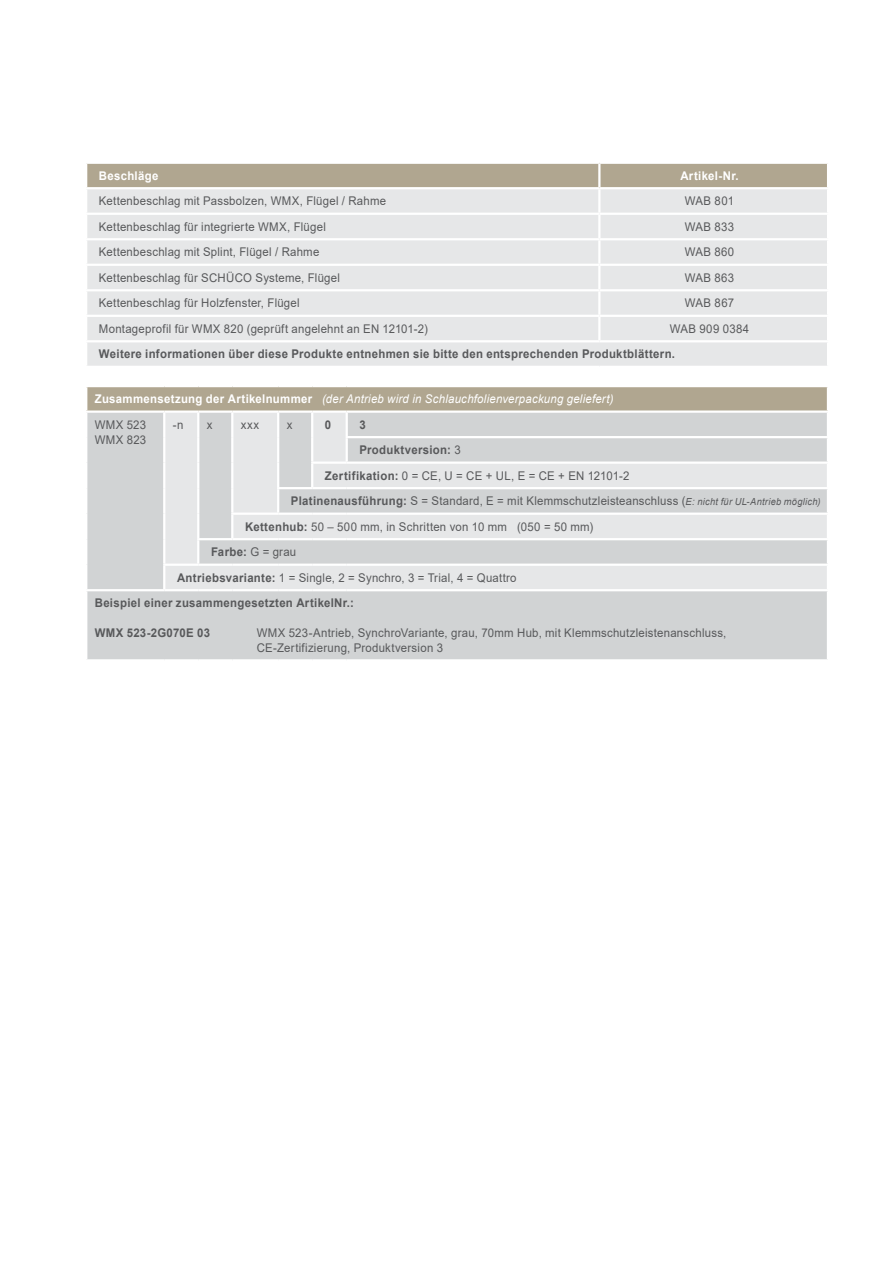
<style>
.page{position:relative;width:893px;height:1263px;background:#fff}
.page>*{position:absolute;margin:0;border:0;box-sizing:border-box;transform-origin:0 0}
.t1{font:12px/15px "Arial";letter-spacing:.02em;color:#58595b;scale:.95 1}
.t2{font:700 12px "Arial";letter-spacing:.03em;color:#58595b;scale:.95 1}
.t3{font:italic 12px/25.7px "Arial";letter-spacing:.02em;color:#fff;scale:.95 1}
.t4{font:700 12px "Arial";letter-spacing:.025em;color:#fff;scale:.95 1}
.t5{font:12px "Arial";letter-spacing:.04em;color:#58595b;scale:.95 1}
.s1{font-weight:700;font-style:normal}
.s2{font-style:normal;color:#58595b}
.s3{font-weight:400}
.s4{font-weight:700}
.s5{font-style:italic;font-size:9.75px}
</style>
<div class="page">
<div style="left:87px;top:164px;width:740px;height:23px;background:#b0a690"></div>
<div style="left:87px;top:189px;width:740px;height:177px;background:#e6e7e8"></div>
<hr style="left:85px;top:238px;width:514px;height:2px;background:#fff">
<hr style="left:85px;top:315px;width:514px;height:2px;background:#fff">
<hr style="left:598px;top:240px;width:2px;height:24px;background:#fff">
<hr style="left:598px;top:317px;width:2px;height:23px;background:#fff">
<hr style="left:599px;top:238px;width:230px;height:2px;background:#fff">
<hr style="left:599px;top:315px;width:230px;height:2px;background:#fff">
<hr style="left:85px;top:340px;width:514px;height:2px;background:#fff">
<hr style="left:599px;top:340px;width:230px;height:2px;background:#fff">
<hr style="left:85px;top:264px;width:514px;height:2px;background:#fff">
<hr style="left:85px;top:289px;width:514px;height:2px;background:#fff">
<hr style="left:598px;top:164px;width:2px;height:23px;background:#fff">
<hr style="left:598px;top:266px;width:2px;height:23px;background:#fff">
<hr style="left:598px;top:291px;width:2px;height:24px;background:#fff">
<hr style="left:599px;top:264px;width:230px;height:2px;background:#fff">
<hr style="left:599px;top:289px;width:230px;height:2px;background:#fff">
<hr style="left:598px;top:189px;width:2px;height:24px;background:#fff">
<hr style="left:85px;top:213px;width:514px;height:2px;background:#fff">
<hr style="left:598px;top:215px;width:2px;height:23px;background:#fff">
<hr style="left:599px;top:213px;width:230px;height:2px;background:#fff">
<div style="left:86px;top:386px;width:742px;height:26px;background:#b0a690"></div>
<div style="left:87px;top:413px;width:740px;height:246px;background:#d1d3d4"></div>
<svg style="left:165px;top:413px;width:662px;height:176px;background:#dbddde"></svg>
<hr style="left:85px;top:385px;width:79px;height:2px;background:#fff">
<hr style="left:85px;top:387px;width:2px;height:23px;background:#fff">
<hr style="left:164px;top:385px;width:34px;height:2px;background:#fff">
<hr style="left:198px;top:385px;width:34px;height:2px;background:#fff">
<hr style="left:232px;top:385px;width:46px;height:2px;background:#fff">
<hr style="left:278px;top:385px;width:34px;height:2px;background:#fff">
<hr style="left:312px;top:385px;width:35px;height:2px;background:#fff">
<hr style="left:347px;top:385px;width:482px;height:2px;background:#fff">
<hr style="left:827px;top:387px;width:2px;height:23px;background:#fff">
<hr style="left:85px;top:410px;width:79px;height:3px;background:#fff">
<hr style="left:164px;top:410px;width:34px;height:3px;background:#fff">
<hr style="left:163px;top:413px;width:2px;height:24px;background:#fff">
<hr style="left:163px;top:437px;width:2px;height:26px;background:#fff">
<hr style="left:163px;top:463px;width:2px;height:25px;background:#fff">
<hr style="left:163px;top:488px;width:2px;height:26px;background:#fff">
<hr style="left:163px;top:514px;width:2px;height:25px;background:#fff">
<hr style="left:163px;top:539px;width:2px;height:25px;background:#fff">
<hr style="left:198px;top:410px;width:34px;height:3px;background:#fff">
<hr style="left:197px;top:413px;width:2px;height:24px;background:#fff">
<hr style="left:197px;top:437px;width:2px;height:26px;background:#fff">
<hr style="left:197px;top:463px;width:2px;height:25px;background:#fff">
<hr style="left:197px;top:488px;width:2px;height:26px;background:#fff">
<hr style="left:197px;top:514px;width:2px;height:24px;background:#fff">
<hr style="left:232px;top:410px;width:46px;height:3px;background:#fff">
<hr style="left:231px;top:413px;width:2px;height:24px;background:#fff">
<hr style="left:231px;top:437px;width:2px;height:26px;background:#fff">
<hr style="left:231px;top:463px;width:2px;height:25px;background:#fff">
<hr style="left:231px;top:488px;width:2px;height:24px;background:#fff">
<hr style="left:278px;top:410px;width:34px;height:3px;background:#fff">
<hr style="left:277px;top:413px;width:2px;height:24px;background:#fff">
<hr style="left:277px;top:437px;width:2px;height:26px;background:#fff">
<hr style="left:277px;top:463px;width:2px;height:24px;background:#fff">
<hr style="left:312px;top:410px;width:35px;height:3px;background:#fff">
<hr style="left:311px;top:413px;width:2px;height:24px;background:#fff">
<hr style="left:311px;top:437px;width:2px;height:24px;background:#fff">
<hr style="left:347px;top:410px;width:482px;height:3px;background:#fff">
<hr style="left:346px;top:413px;width:2px;height:23px;background:#fff">
<hr style="left:346px;top:436px;width:483px;height:2px;background:#fff">
<hr style="left:346px;top:438px;width:2px;height:23px;background:#fff">
<hr style="left:311px;top:461px;width:36px;height:3px;background:#fff">
<hr style="left:311px;top:464px;width:2px;height:23px;background:#fff">
<hr style="left:347px;top:461px;width:482px;height:3px;background:#fff">
<hr style="left:277px;top:487px;width:35px;height:2px;background:#fff">
<hr style="left:277px;top:489px;width:2px;height:23px;background:#fff">
<hr style="left:312px;top:487px;width:35px;height:2px;background:#fff">
<hr style="left:347px;top:487px;width:482px;height:2px;background:#fff">
<hr style="left:231px;top:512px;width:47px;height:3px;background:#fff">
<hr style="left:231px;top:515px;width:2px;height:23px;background:#fff">
<hr style="left:278px;top:512px;width:34px;height:3px;background:#fff">
<hr style="left:312px;top:512px;width:35px;height:3px;background:#fff">
<hr style="left:347px;top:512px;width:482px;height:3px;background:#fff">
<hr style="left:197px;top:538px;width:35px;height:2px;background:#fff">
<hr style="left:197px;top:540px;width:2px;height:24px;background:#fff">
<hr style="left:232px;top:538px;width:46px;height:2px;background:#fff">
<hr style="left:278px;top:538px;width:34px;height:2px;background:#fff">
<hr style="left:312px;top:538px;width:35px;height:2px;background:#fff">
<hr style="left:347px;top:538px;width:482px;height:2px;background:#fff">
<hr style="left:163px;top:564px;width:35px;height:2px;background:#fff">
<hr style="left:163px;top:566px;width:2px;height:23px;background:#fff">
<hr style="left:198px;top:564px;width:34px;height:2px;background:#fff">
<hr style="left:232px;top:564px;width:46px;height:2px;background:#fff">
<hr style="left:278px;top:564px;width:34px;height:2px;background:#fff">
<hr style="left:312px;top:564px;width:35px;height:2px;background:#fff">
<hr style="left:347px;top:564px;width:482px;height:2px;background:#fff">
<hr style="left:164px;top:589px;width:34px;height:2px;background:#fff">
<hr style="left:198px;top:589px;width:34px;height:2px;background:#fff">
<hr style="left:232px;top:589px;width:46px;height:2px;background:#fff">
<hr style="left:278px;top:589px;width:34px;height:2px;background:#fff">
<hr style="left:312px;top:589px;width:35px;height:2px;background:#fff">
<hr style="left:347px;top:589px;width:482px;height:2px;background:#fff">
<hr style="left:85px;top:589px;width:79px;height:2px;background:#fff">
<p class="t4" style="left:99px;top:167px;width:64px">Beschläge</p>
<p class="t4" style="left:680px;top:167px;width:63px">Artikel-Nr.</p>
<p class="t1" style="left:99px;top:194px;width:304px">Kettenbeschlag mit Passbolzen, WMX, Flügel / Rahme</p>
<p class="t1" style="left:685px;top:194px;width:53px">WAB 801</p>
<p class="t1" style="left:99px;top:219px;width:240px">Kettenbeschlag für integrierte WMX, Flügel</p>
<p class="t1" style="left:685px;top:219px;width:54px">WAB 833</p>
<p class="t1" style="left:99px;top:245px;width:234px">Kettenbeschlag mit Splint, Flügel / Rahme</p>
<p class="t1" style="left:685px;top:245px;width:54px">WAB 860</p>
<p class="t1" style="left:99px;top:270px;width:255px">Kettenbeschlag für SCHÜCO Systeme, Flügel</p>
<p class="t1" style="left:685px;top:270px;width:54px">WAB 863</p>
<p class="t1" style="left:99px;top:296px;width:213px">Kettenbeschlag für Holzfenster, Flügel</p>
<p class="t1" style="left:685px;top:296px;width:53px">WAB 867</p>
<p class="t1" style="left:99px;top:321px;width:348px">Montageprofil für WMX 820 (geprüft angelehnt an EN 12101-2)</p>
<p class="t5" style="left:670px;top:320px;width:85px">WAB 909 0384</p>
<p class="t2" style="left:99px;top:346px;width:608px">Weitere informationen über diese Produkte entnehmen sie bitte den entsprechenden Produktblättern.</p>
<p class="t3" style="left:95px;top:386px;width:547px"><span class="s1">Zusammensetzung der Artikelnummer</span> (der Antrieb wird in Schlauchfolienverpackung geliefert)<br><span class="s2">WMX 523</span></p>
<p class="t1" style="left:95px;top:432px;width:56px">WMX 823</p>
<p class="t1" style="left:173px;top:417px;width:13px">-n</p>
<p class="t1" style="left:207px;top:417px;width:7px">x</p>
<p class="t1" style="left:241px;top:417px;width:21px">xxx</p>
<p class="t1" style="left:287px;top:417px;width:7px">x</p>
<p class="t2" style="left:325px;top:416px;width:8px">0</p>
<p class="t2" style="left:359px;top:416px;width:8px">3</p>
<p class="t2" style="left:359px;top:442px;width:108px">Produktversion: <span class="s3">3</span></p>
<p class="t1" style="left:325px;top:468px;width:322px"><span class="s4">Zertifikation:</span> 0 = CE, U = CE + UL, E = CE + EN 12101-2</p>
<p class="t1" style="left:291px;top:494px;width:559px"><span class="s4">Platinenausführung:</span> S = Standard, E = mit Klemmschutzleisteanschluss (<span class="s5">E: nicht für UL-Antrieb möglich)</span></p>
<p class="t1" style="left:245px;top:519px;width:368px"><span class="s4">Kettenhub:</span> 50 – 500 mm, in Schritten von 10 mm (050 = 50 mm)</p>
<p class="t2" style="left:211px;top:544px;width:91px">Farbe: <span class="s3">G = grau</span></p>
<p class="t1" style="left:177px;top:570px;width:359px"><span class="s4">Antriebsvariante:</span> 1 = Single, 2 = Synchro, 3 = Trial, 4 = Quattro</p>
<p class="t2" style="left:95px;top:595px;width:274px">Beispiel einer zusammengesetzten ArtikelNr.:</p>
<p class="t2" style="left:95px;top:625px;width:123px">WMX 523-2G070E 03</p>
<p class="t1" style="left:257px;top:626px;width:496px">WMX 523-Antrieb, SynchroVariante, grau, 70mm Hub, mit Klemmschutzleistenanschluss,<br>CE-Zertifizierung, Produktversion 3</p>
</div>
